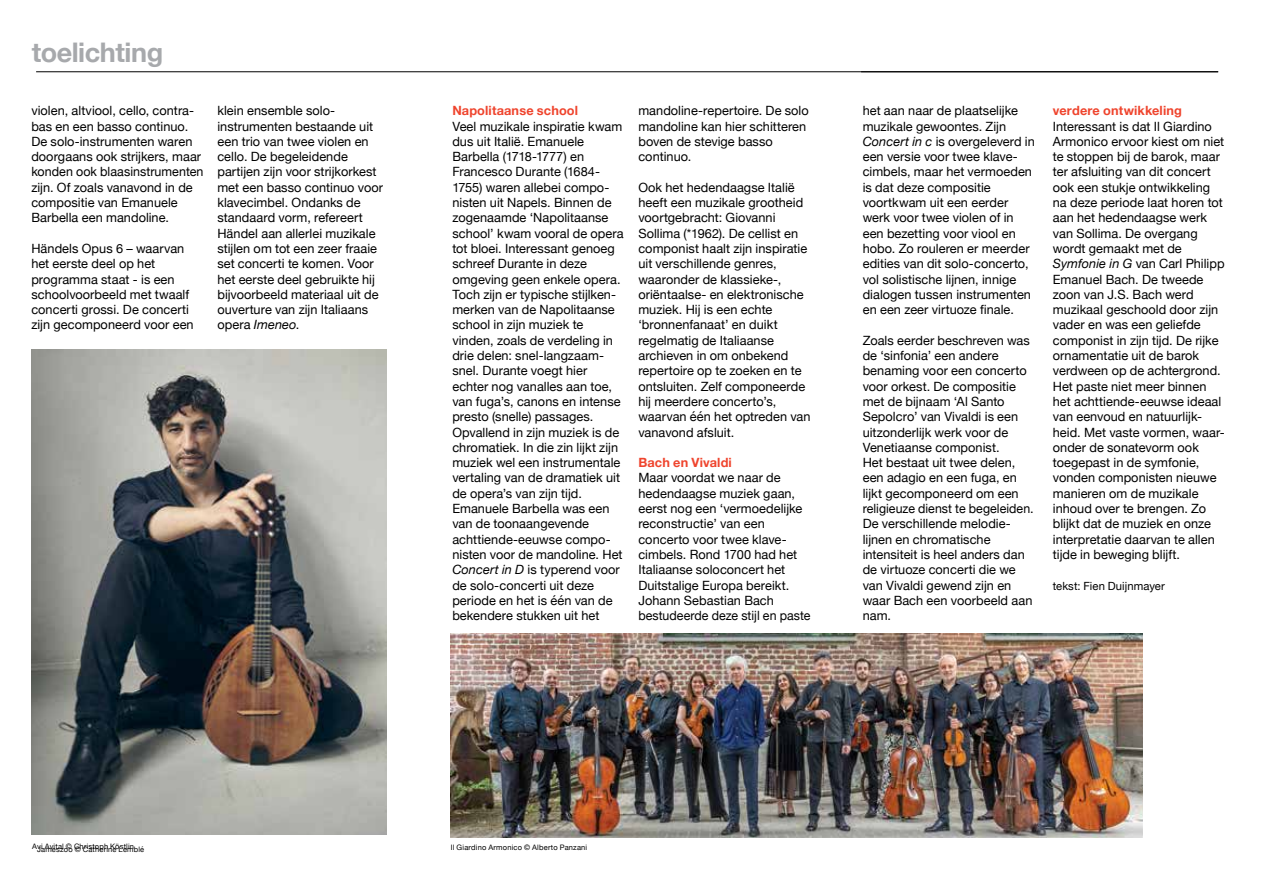
<style>
.page{position:relative;width:1263px;height:893px;background:#fff}
.page>*{position:absolute;margin:0;border:0;box-sizing:border-box;transform-origin:0 0}
.t1{font:700 27px "Helvetica Neue";letter-spacing:-.02em;color:#a7a9ac}
.t2{font:12.75px/15.3px "Helvetica Neue";letter-spacing:.005em;color:#000}
.t3{font:700 12.75px "Helvetica Neue";letter-spacing:.01em;color:#ef442d}
.t4{font:11.25px "Helvetica Neue";letter-spacing:.005em;color:#000}
.t5{font:7.5px "Helvetica Neue";letter-spacing:.025em;color:#000}
.s1{font-style:italic}
</style>
<div class="page">
<hr style="left:36px;top:72px;width:1182px;height:1px;background:#000">
<img style="left:31px;top:350px;width:355px;height:485px">
<img style="left:451px;top:634px;width:692px;height:204px">
<h1 class="t1" style="left:32px;top:31px;width:133px">toelichting</h1>
<p class="t2" style="left:31px;top:104px;width:174px">violen, altviool, cello, contra&shy;bas en een basso continuo.<br>De solo-instrumenten waren doorgaans ook strijkers, maar konden ook blaasinstrumenten zijn. Of zoals vanavond in de compositie van Emanuele<br>Barbella een mandoline.</p>
<p class="t2" style="left:31px;top:241px;width:164px">Händels Opus 6 – waarvan het eerste deel op het programma staat - is een schoolvoorbeeld met twaalf concerti grossi. De concerti zijn gecomponeerd voor een</p>
<p class="t2" style="left:217px;top:104px;width:167px">klein ensemble solo&shy;instrumenten bestaande uit een trio van twee violen en cello. De begeleidende partijen zijn voor strijkorkest met een basso continuo voor klavecimbel. Ondanks de standaard vorm, refereert<br>Händel aan allerlei muzikale stijlen om tot een zeer fraaie set concerti te komen. Voor het eerste deel gebruikte hij bijvoorbeeld materiaal uit de ouverture van zijn Italiaans opera <span class="s1">Imeneo</span>.</p>
<p class="t2" style="left:638px;top:104px;width:172px">mandoline-repertoire. De solo mandoline kan hier schitteren boven de stevige basso continuo.</p>
<p class="t3" style="left:452px;top:101px;width:127px">Napolitaanse school</p>
<p class="t2" style="left:452px;top:119px;width:173px">Veel muzikale inspiratie kwam dus uit Italië. Emanuele<br>Barbella (1718-1777) en<br>Francesco Durante (1684-<br>1755) waren allebei compo&shy;nisten uit Napels. Binnen de zogenaamde ‘Napolitaanse school’ kwam vooral de opera tot bloei. Interessant genoeg schreef Durante in deze omgeving geen enkele opera.<br>Toch zijn er typische stijlken&shy;merken van de Napolitaanse school in zijn muziek te vinden, zoals de verdeling in drie delen: snel-langzaam&shy;snel. Durante voegt hier echter nog vanalles aan toe, van fuga’s, canons en intense presto (snelle) passages.<br>Opvallend in zijn muziek is de chromatiek. In die zin lijkt zijn muziek wel een instrumentale vertaling van de dramatiek uit de opera’s van zijn tijd.<br>Emanuele Barbella was een van de toonaangevende achttiende-eeuwse compo&shy;nisten voor de mandoline. Het<br><span class="s1">Concert in D</span> is typerend voor de solo-concerti uit deze periode en het is één van de bekendere stukken uit het</p>
<p class="t2" style="left:638px;top:180px;width:174px">Ook het hedendaagse Italië heeft een muzikale grootheid voortgebracht: Giovanni<br>Sollima (*1962). De cellist en componist haalt zijn inspiratie uit verschillende genres, waaronder de klassieke-, oriëntaalse- en elektronische muziek. Hij is een echte ‘bronnenfanaat’ en duikt regelmatig de Italiaanse archieven in om onbekend repertoire op te zoeken en te ontsluiten. Zelf componeerde hij meerdere concerto’s, waarvan één het optreden van vanavond afsluit.</p>
<p class="t3" style="left:638px;top:453px;width:95px">Bach en Vivaldi</p>
<p class="t2" style="left:638px;top:471px;width:174px">Maar voordat we naar de hedendaagse muziek gaan, eerst nog een ‘vermoedelijke reconstructie’ van een concerto voor twee klave&shy;cimbels. Rond 1700 had het<br>Italiaanse soloconcert het<br>Duitstalige Europa bereikt.<br>Johann Sebastian Bach bestudeerde deze stijl en paste</p>
<p class="t2" style="left:863px;top:104px;width:174px">het aan naar de plaatselijke muzikale gewoontes. Zijn<br><span class="s1">Concert in c</span> is overgeleverd in een versie voor twee klave&shy;cimbels, maar het vermoeden is dat deze compositie voortkwam uit een eerder werk voor twee violen of in een bezetting voor viool en hobo. Zo rouleren er meerder edities van dit solo-concerto, vol solistische lijnen, innige dialogen tussen instrumenten en een zeer virtuoze finale.</p>
<p class="t2" style="left:863px;top:333px;width:172px">Zoals eerder beschreven was de ‘sinfonia’ een andere benaming voor een concerto voor orkest. De compositie met de bijnaam ‘Al Santo<br>Sepolcro’ van Vivaldi is een uitzonderlijk werk voor de<br>Venetiaanse componist.<br>Het bestaat uit twee delen, een adagio en een fuga, en lijkt gecomponeerd om een religieuze dienst te begeleiden.<br>De verschillende melodie&shy;lijnen en chromatische intensiteit is heel anders dan de virtuoze concerti die we van Vivaldi gewend zijn en waar Bach een voorbeeld aan nam.</p>
<p class="t3" style="left:1053px;top:101px;width:130px">verdere ontwikkeling</p>
<p class="t2" style="left:1053px;top:119px;width:173px">Interessant is dat Il Giardino<br>Armonico ervoor kiest om niet te stoppen bij de barok, maar ter afsluiting van dit concert ook een stukje ontwikkeling na deze periode laat horen tot aan het hedendaagse werk van Sollima. De overgang wordt gemaakt met de<br><span class="s1">Symfonie in G</span> van Carl Philipp<br>Emanuel Bach. De tweede zoon van J.S. Bach werd muzikaal geschoold door zijn vader en was een geliefde componist in zijn tijd. De rijke ornamentatie uit de barok verdween op de achtergrond.<br>Het paste niet meer binnen het achttiende-eeuwse ideaal van eenvoud en natuurlijk&shy;heid. Met vaste vormen, waar&shy;onder de sonatevorm ook toegepast in de symfonie, vonden componisten nieuwe manieren om de muzikale inhoud over te brengen. Zo blijkt dat de muziek en onze interpretatie daarvan te allen tijde in beweging blijft.</p>
<p class="t4" style="left:1053px;top:577px;width:113px">tekst: Fien Duijnmayer</p>
<p class="t5" style="left:32px;top:841px;width:103px">Avi Avital © Christoph Köstlin</p>
<p class="t5" style="left:37px;top:844px;width:109px">Jameszoo © Catherine Lemblé</p>
<p class="t5" style="left:451px;top:842px;width:138px">Il Giardino Armonico © Alberto Panzani</p>
</div>
